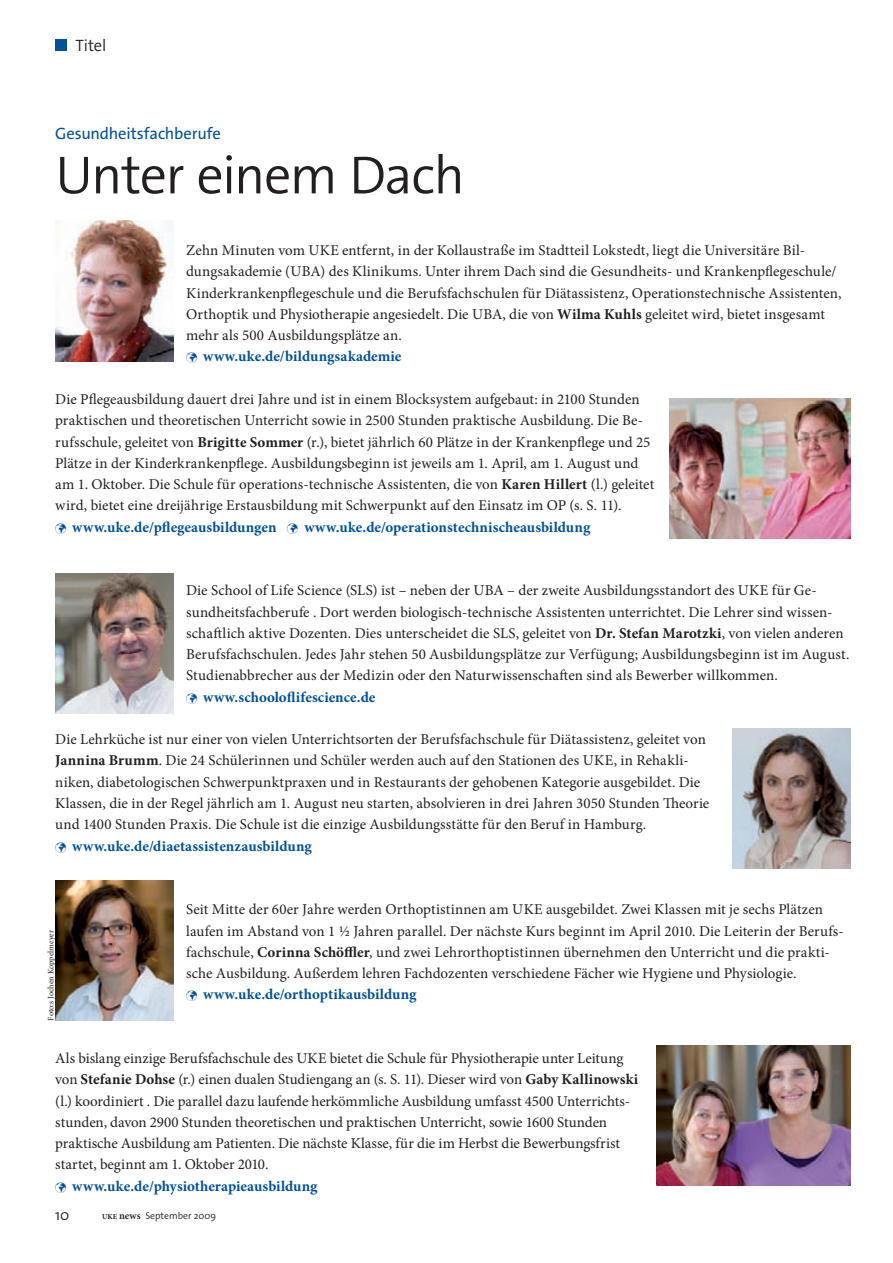
<style>
.page{position:relative;width:893px;height:1263px;background:#fff}
.page>*{position:absolute;margin:0;border:0;box-sizing:border-box;transform-origin:0 0}
.t1{font:300 54px "The Sans Os F";letter-spacing:-.03em;color:#231f20}
.t2{font:16.5px "The Sans Os F";letter-spacing:-.01em;color:#01519a}
.t3{font:300 16.5px "The Sans Os F";letter-spacing:-.005em;color:#231f20}
.t4{font:15px/21.3px "Minion Pro";color:#231f20}
.t5{font:700 15px "Minion Pro";letter-spacing:.005em;color:#01519a}
.t6{font:300 15px "The Sans Os F";color:#231f20}
.t7{font:300 9.75px "The Sans Os F";color:#231f20}
.t8{font:8.25px "Minion Pro";letter-spacing:-.005em;color:#231f20}
.s1{font-weight:700}
.s2{font-family:"Minion Pro";font-weight:700;font-size:7.5px}
.s3{font-family:"Minion Pro";font-weight:600;font-size:10.5px}
</style>
<div class="page">
<img style="left:55px;top:221px;width:118px;height:140px">
<img style="left:670px;top:398px;width:180px;height:141px">
<img style="left:732px;top:728px;width:118px;height:140px">
<img style="left:55px;top:880px;width:118px;height:140px">
<img style="left:656px;top:1045px;width:194px;height:140px">
<img style="left:55px;top:574px;width:118px;height:140px">
<div style="left:55px;top:40px;width:12px;height:11px;background:#01519a"></div>
<p class="t3" style="left:75px;top:35px;width:32px">Titel</p>
<p class="t2" style="left:55px;top:123px;width:167px">Gesundheitsfachberufe</p>
<h1 class="t1" style="left:55px;top:140px;width:411px">Unter einem Dach</h1>
<p class="t4" style="left:186px;top:240px;width:657px">Zehn Minuten vom UKE entfernt, in der Kollaustraße im Stadtteil Lokstedt, liegt die Universitäre Bil&shy;dungsakademie (UBA) des Klinikums. Unter ihrem Dach sind die Gesundheits- und Krankenpflegeschule/ Kinderkrankenpflegeschule und die Berufsfachschulen für Diätassistenz, Operationstechnische Assistenten, Orthoptik und Physiotherapie angesiedelt. Die UBA, die von <span class="s1">Wilma Kuhls</span> geleitet wird, bietet insgesamt mehr als 500 Ausbildungsplätze an.</p>
<p class="t5" style="left:186px;top:346px;width:217px">✓ www.uke.de/bildungsakademie</p>
<p class="t4" style="left:55px;top:389px;width:601px">Die Pflegeausbildung dauert drei Jahre und ist in einem Blocksystem aufgebaut: in 2100 Stunden praktischen und theoretischen Unterricht sowie in 2500 Stunden praktische Ausbildung. Die Be&shy;rufsschule, geleitet von <span class="s1">Brigitte Sommer</span> (r.), bietet jährlich 60 Plätze in der Krankenpflege und 25<br>Plätze in der Kinderkrankenpflege. Ausbildungsbeginn ist jeweils am 1. April, am 1. August und am 1. Oktober. Die Schule für operations-technische Assistenten, die von <span class="s1">Karen Hillert</span> (l.) geleitet wird, bietet eine dreijährige Erstausbildung mit Schwerpunkt auf den Einsatz im OP (s. S. 11).</p>
<p class="t5" style="left:55px;top:516px;width:537px">✓ www.uke.de/pflegeausbildungen ✓ www.uke.de/operationstechnischeausbildung</p>
<p class="t4" style="left:186px;top:580px;width:665px">Die School of Life Science (SLS) ist – neben der UBA – der zweite Ausbildungsstandort des UKE für Ge&shy;sundheitsfachberufe . Dort werden biologisch-technische Assistenten unterrichtet. Die Lehrer sind wissen&shy;schaftlich aktive Dozenten. Dies unterscheidet die SLS, geleitet von <span class="s1">Dr. Stefan Marotzki</span>, von vielen anderen Berufsfachschulen. Jedes Jahr stehen 50 Ausbildungsplätze zur Verfügung; Ausbildungsbeginn ist im August.<br>Studienabbrecher aus der Medizin oder den Naturwissenschaften sind als Bewerber willkommen.</p>
<p class="t5" style="left:186px;top:686px;width:191px">✓ www.schooloflifescience.de</p>
<p class="t4" style="left:55px;top:729px;width:656px">Die Lehrküche ist nur einer von vielen Unterrichtsorten der Berufsfachschule für Diätassistenz, geleitet von <span class="s1">Jannina Brumm</span>. Die 24 Schülerinnen und Schüler werden auch auf den Stationen des UKE, in Rehakli&shy;niken, diabetologischen Schwerpunktpraxen und in Restaurants der gehobenen Kategorie ausgebildet. Die Klassen, die in der Regel jährlich am 1. August neu starten, absolvieren in drei Jahren 3050 Stunden Theorie und 1400 Stunden Praxis. Die Schule ist die einzige Ausbildungsstätte für den Beruf in Hamburg.</p>
<p class="t5" style="left:55px;top:835px;width:258px">✓ www.uke.de/diaetassistenzausbildung</p>
<p class="t8" style="left:45px;top:1020px;width:92px;rotate:-90deg">Foto:s Jochen Koppelmeyer</p>
<p class="t4" style="left:186px;top:899px;width:659px">Seit Mitte der 60er Jahre werden Orthoptistinnen am UKE ausgebildet. Zwei Klassen mit je sechs Plätzen laufen im Abstand von 1 ½ Jahren parallel. Der nächste Kurs beginnt im April 2010. Die Leiterin der Berufs&shy;fachschule, <span class="s1">Corinna Schöffler</span>, und zwei Lehrorthoptistinnen übernehmen den Unterricht und die prakti&shy;sche Ausbildung. Außerdem lehren Fachdozenten verschiedene Fächer wie Hygiene und Physiologie.</p>
<p class="t5" style="left:186px;top:984px;width:232px">✓ www.uke.de/orthoptikausbildung</p>
<p class="t4" style="left:55px;top:1048px;width:585px">Als bislang einzige Berufsfachschule des UKE bietet die Schule für Physiotherapie unter Leitung von <span class="s1">Stefanie Dohse</span> (r.) einen dualen Studiengang an (s. S. 11). Dieser wird von <span class="s1">Gaby Kallinowski </span>(l.) koordiniert . Die parallel dazu laufende herkömmliche Ausbildung umfasst 4500 Unterrichts&shy;stunden, davon 2900 Stunden theoretischen und praktischen Unterricht, sowie 1600 Stunden praktische Ausbildung am Patienten. Die nächste Klasse, für die im Herbst die Bewerbungsfrist startet, beginnt am 1. Oktober 2010.</p>
<p class="t5" style="left:55px;top:1175px;width:264px">✓ www.uke.de/physiotherapieausbildung</p>
<p class="t6" style="left:55px;top:1205px;width:16px">10</p>
<p class="t7" style="left:102px;top:1210px;width:115px"><span class="s2">UKE</span> <span class="s3">news</span> September 2009</p>
</div>
